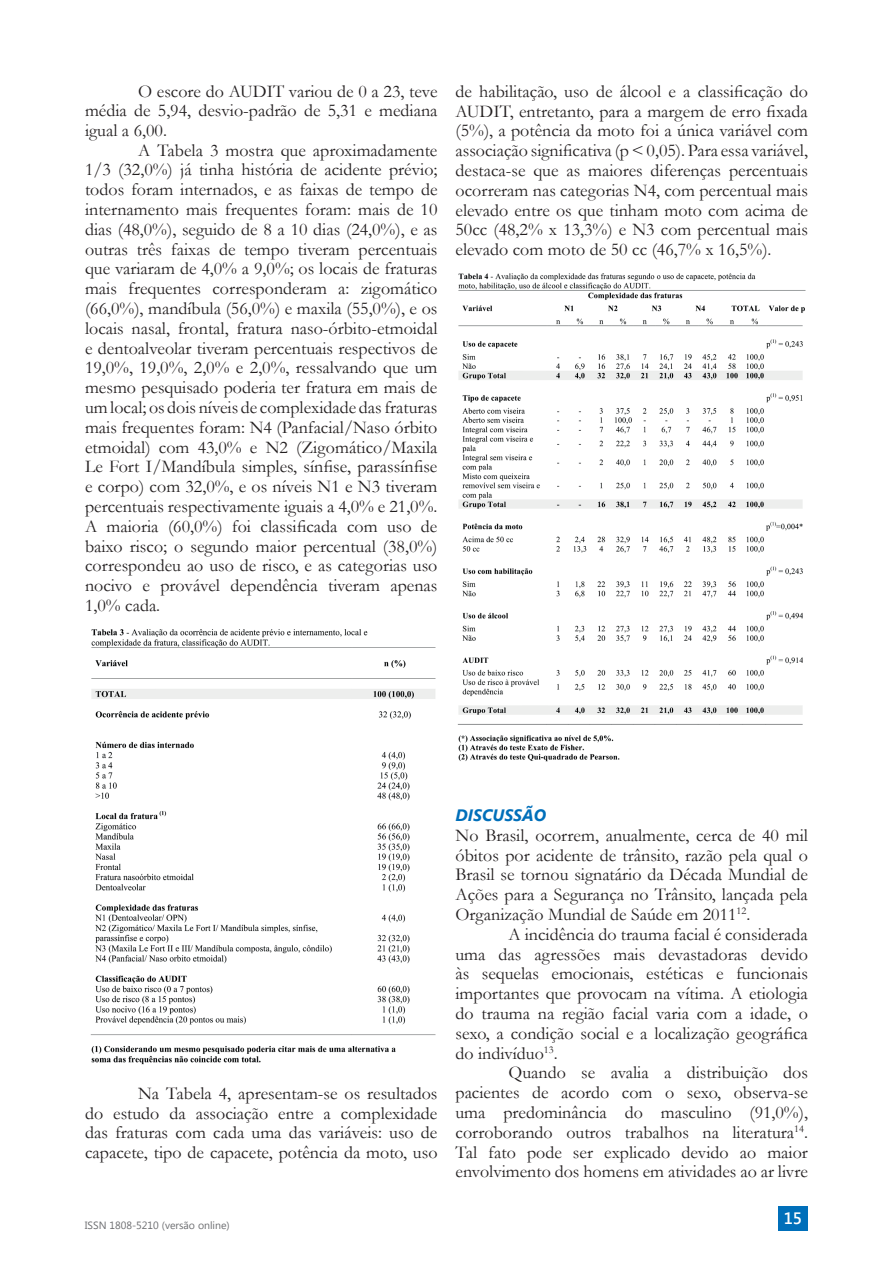
<style>
.page{position:relative;width:893px;height:1263px;background:#fff}
.page>*{position:absolute;margin:0;border:0;box-sizing:border-box;transform-origin:0 0}
.t1{font:18px/19.8px "Garamond";color:#231f20;text-align:justify}
.t2{font:italic 700 16.5px "Segoe UI";color:#006fba}
.t3{font:600 16.5px "Segoe UI";color:#fff}
.t4{font:10.5px "Segoe UI";color:#6c6d70}
</style>
<div class="page">
<div style="left:778px;top:1206px;width:29px;height:25px;background:#006fba"></div>
<img style="left:90px;top:629px;width:346px;height:436px">
<img style="left:457px;top:273px;width:349px;height:489px">
<p class="t1" style="left:85px;top:81px;width:354px;text-indent:53px">O escore do AUDIT variou de 0 a 23, teve média de 5,94, desvio-padrão de 5,31 e mediana igual a 6,00.</p>
<p class="t1" style="left:85px;top:140px;width:354px;text-indent:53px">A Tabela 3 mostra que aproximadamente 1/3 (32,0%) já tinha história de acidente prévio; todos foram internados, e as faixas de tempo de internamento mais frequentes foram: mais de 10 dias (48,0%), seguido de 8 a 10 dias (24,0%), e as outras três faixas de tempo tiveram percentuais que variaram de 4,0% a 9,0%; os locais de fraturas mais frequentes corresponderam a: zigomático (66,0%), mandíbula (56,0%) e maxila (55,0%), e os locais nasal, frontal, fratura naso-órbito-etmoidal e dentoalveolar tiveram percentuais respectivos de 19,0%, 19,0%, 2,0% e 2,0%, ressalvando que um mesmo pesquisado poderia ter fratura em mais de um local; os dois níveis de complexidade das fraturas mais frequentes foram: N4 (Panfacial/Naso órbito etmoidal) com 43,0% e N2 (Zigomático/Maxila Le Fort I/Mandíbula simples, sínfise, parassínfise e corpo) com 32,0%, e os níveis N1 e N3 tiveram percentuais respectivamente iguais a 4,0% e 21,0%.<br>A maioria (60,0%) foi classificada com uso de baixo risco; o segundo maior percentual (38,0%) correspondeu ao uso de risco, e as categorias uso nocivo e provável dependência tiveram apenas 1,0% cada.</p>
<p class="t1" style="left:455px;top:81px;width:354px">de habilitação, uso de álcool e a classificação do AUDIT, entretanto, para a margem de erro fixada (5%), a potência da moto foi a única variável com associação significativa (p &lt; 0,05). Para essa variável, destaca-se que as maiores diferenças percentuais ocorreram nas categorias N4, com percentual mais elevado entre os que tinham moto com acima de 50cc (48,2% x 13,3%) e N3 com percentual mais elevado com moto de 50 cc (46,7% x 16,5%).</p>
<p class="t1" style="left:85px;top:1083px;width:354px;text-indent:53px">Na Tabela 4, apresentam-se os resultados do estudo da associação entre a complexidade das fraturas com cada uma das variáveis: uso de capacete, tipo de capacete, potência da moto, uso</p>
<p class="t4" style="left:85px;top:1218px;width:146px">ISSN 1808-5210 (versão online)</p>
<p class="t2" style="left:455px;top:803px;width:92px">DISCUSSÃO</p>
<p class="t1" style="left:455px;top:825px;width:354px">No Brasil, ocorrem, anualmente, cerca de 40 mil óbitos por acidente de trânsito, razão pela qual o Brasil se tornou signatário da Década Mundial de Ações para a Segurança no Trânsito, lançada pela Organização Mundial de Saúde em 2011<sup>12</sup>.</p>
<p class="t1" style="left:455px;top:924px;width:354px;text-indent:53px">A incidência do trauma facial é considerada uma das agressões mais devastadoras devido às sequelas emocionais, estéticas e funcionais importantes que provocam na vítima. A etiologia do trauma na região facial varia com a idade, o sexo, a condição social e a localização geográfica do indivíduo<sup>13</sup>.</p>
<p class="t1" style="left:455px;top:1062px;width:354px;text-indent:53px">Quando se avalia a distribuição dos pacientes de acordo com o sexo, observa-se uma predominância do masculino (91,0%), corroborando outros trabalhos na literatura<sup>14</sup>.<br>Tal fato pode ser explicado devido ao maior envolvimento dos homens em atividades ao ar livre</p>
<p class="t3" style="left:784px;top:1207px;width:20px">15</p>
</div>
